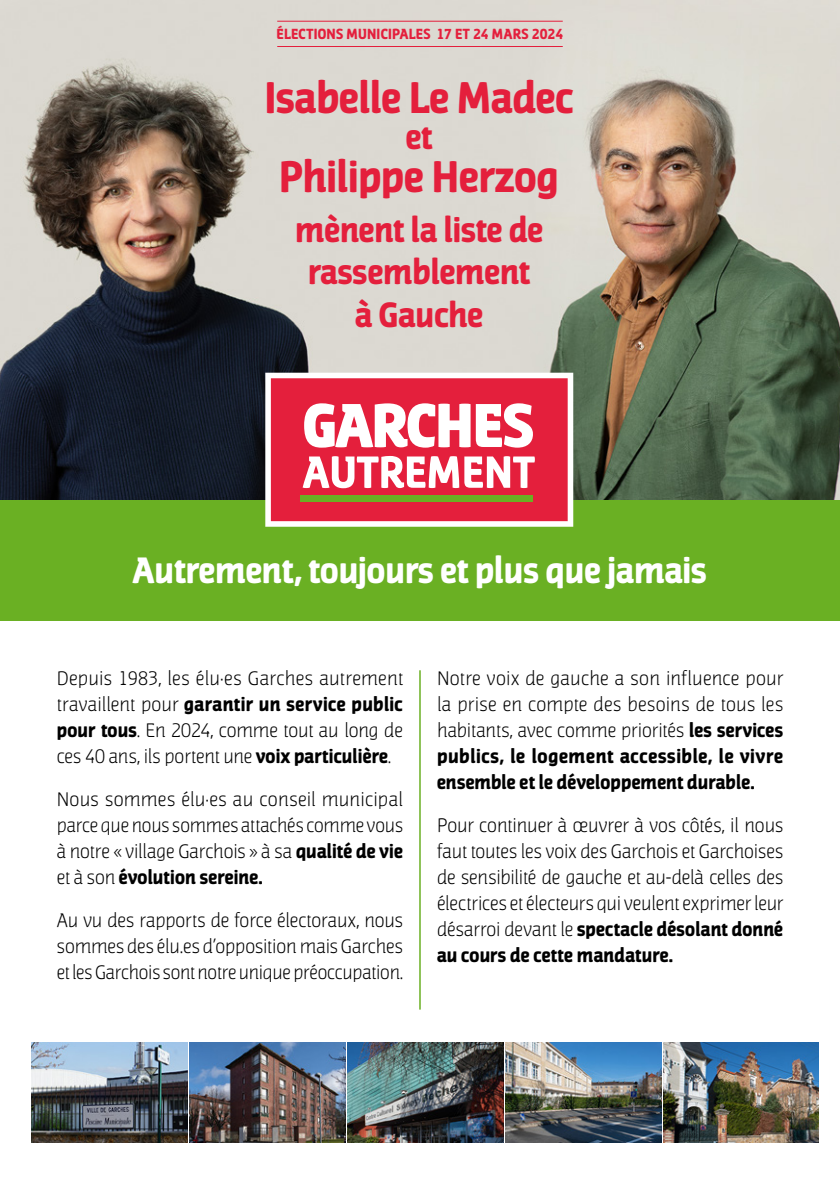
<style>
.page{position:relative;width:840px;height:1191px;background:#fff}
.page>*{position:absolute;margin:0;border:0;box-sizing:border-box;transform-origin:0 0}
.t1{font:700 42.2px "Jaures";letter-spacing:-.01em;color:#e41f3c}
.t2{font:700 35.2px "Jaures";letter-spacing:-.01em;color:#fff}
.t3{font:700 33.6px/42.2px "Jaures";letter-spacing:-.01em;color:#e41f3c;text-align:center}
.t4{font:300 19px/26px "Jaures";letter-spacing:-.005em;color:#000;text-align:justify}
.t5{font:700 14px "Jaures";letter-spacing:.01em;color:#e41f3c}
.s1{font-weight:700}
</style>
<div class="page">
<hr style="left:0;top:845px;width:1px;height:137px;background:#e41f3c">
<img style="left:0;top:0;width:839px;height:500px">
<div style="left:0;top:500px;width:839px;height:121px;background:#6ab023"></div>
<svg style="left:265px;top:373px;width:308px;height:154px;background:#e7455d"></svg>
<svg style="left:304px;top:403px;width:228px;height:44px"></svg>
<svg style="left:302px;top:456px;width:232px;height:32px"></svg>
<div style="left:300px;top:495px;width:232px;height:7px;background:#6ab023"></div>
<hr style="left:419px;top:670px;width:1px;height:339px;background:#6ab023">
<hr style="left:277px;top:46px;width:285px;height:1px;background:#e41f3c">
<hr style="left:277px;top:21px;width:285px;height:1px;background:#e41f3c">
<img style="left:32px;top:1042px;width:156px;height:100px">
<img style="left:190px;top:1042px;width:155px;height:100px">
<img style="left:347px;top:1042px;width:156px;height:100px">
<img style="left:505px;top:1042px;width:155px;height:100px">
<img style="left:663px;top:1042px;width:155px;height:100px">
<p class="t5" style="left:276px;top:26px;width:288px">ÉLECTIONS MUNICIPALES 17 ET 24 MARS 2024</p>
<p class="t1" style="left:265px;top:72px;width:310px">Isabelle Le Madec</p>
<p class="t3" style="left:405px;top:116px;width:29px">et</p>
<p class="t1" style="left:279px;top:151px;width:281px">Philippe Herzog</p>
<p class="t3" style="left:295px;top:209px;width:249px">mènent la liste de rassemblement</p>
<p class="t3" style="left:355px;top:293px;width:129px">à Gauche</p>
<p class="t2" style="left:133px;top:549px;width:575px">Autrement, toujours et plus que jamais</p>
<p class="t4" style="left:57px;top:666px;width:347px">Depuis 1983, les élu·es Garches autrement travaillent pour <span class="s1">garantir un service public pour tous</span>. En 2024, comme tout au long de ces 40 ans, ils portent une <span class="s1">voix particulière</span>.</p>
<p class="t4" style="left:57px;top:787px;width:347px">Nous sommes élu·es au conseil municipal parce que nous sommes attachés comme vous à notre « village Garchois » à sa <span class="s1">qualité de vie </span>et à son <span class="s1">évolution sereine.</span></p>
<p class="t4" style="left:57px;top:908px;width:347px">Au vu des rapports de force électoraux, nous sommes des élu.es d’opposition mais Garches et les Garchois sont notre unique préoccupation.</p>
<p class="t4" style="left:437px;top:666px;width:347px">Notre voix de gauche a son influence pour la prise en compte des besoins de tous les habitants, avec comme priorités <span class="s1">les services publics, le logement accessible, le vivre ensemble et le développement durable.</span></p>
<p class="t4" style="left:437px;top:813px;width:347px">Pour continuer à œuvrer à vos côtés, il nous faut toutes les voix des Garchois et Garchoises de sensibilité de gauche et au-delà celles des électrices et électeurs qui veulent exprimer leur désarroi devant le <span class="s1">spectacle désolant donné au cours de cette mandature.</span></p>
</div>
